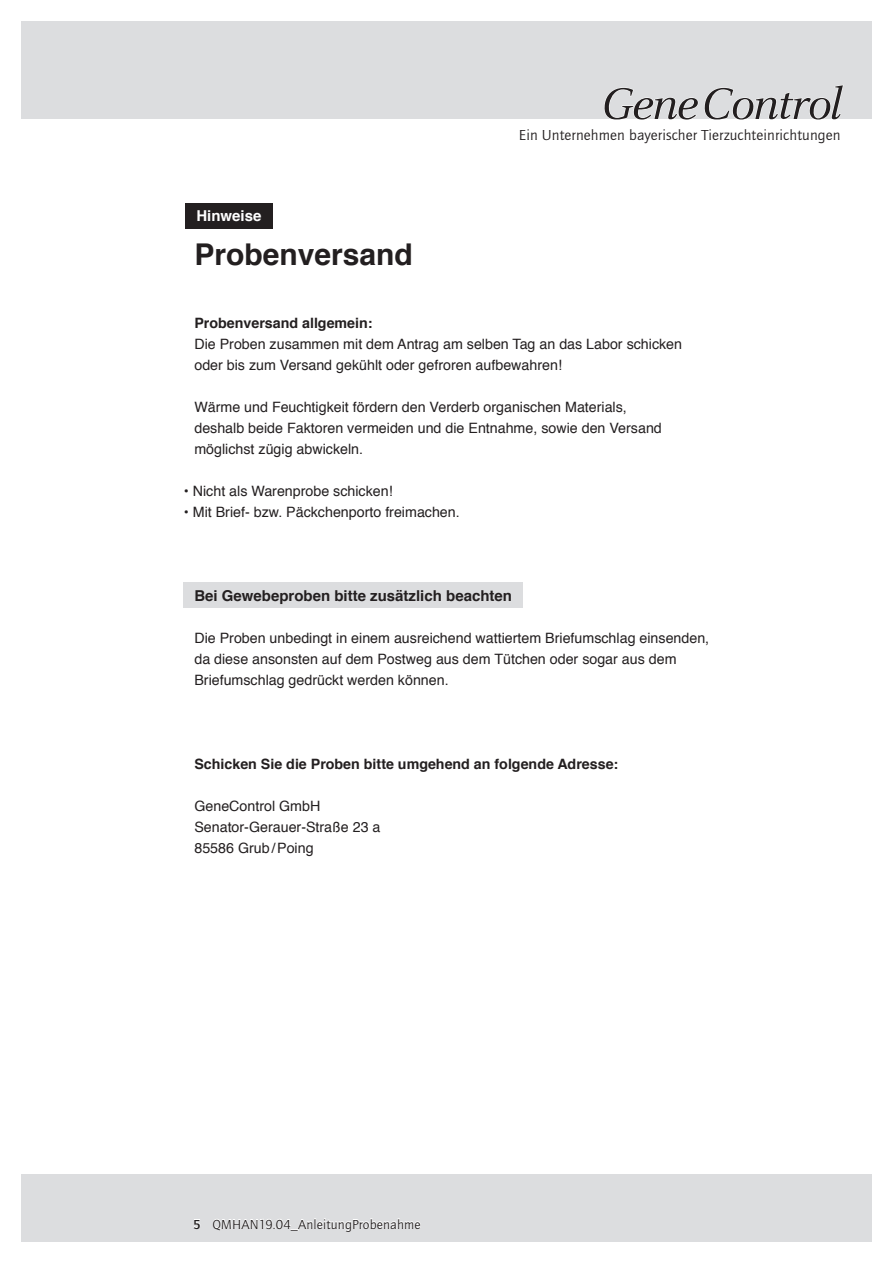
<style>
.page{position:relative;width:893px;height:1263px;background:#fff}
.page>*{position:absolute;margin:0;border:0;box-sizing:border-box;transform-origin:0 0}
.t1{font:italic 48px "Celeste";letter-spacing:-.03em;color:#231f20;scale:1.04 1}
.t2{font:700 30px "Helvetica";color:#231f20}
.t3{font:15px "Quay Sans EF";letter-spacing:.01em;color:#231f20;scale:1.04 1}
.t4{font:700 15px "Helvetica";color:#231f20}
.t5{font:700 15px "Helvetica";color:#fff}
.t6{font:14.25px/21px "Helvetica";color:#231f20}
.t7{font:700 14.25px "Helvetica";color:#231f20}
.t8{font:13.5px "Quay Sans EF";letter-spacing:.01em;color:#231f20;scale:1.04 1}
.s1{font-weight:500}
</style>
<div class="page">
<div style="left:184px;top:582px;width:339px;height:25px;background:#dcdddf"></div>
<div style="left:186px;top:203px;width:87px;height:26px;background:#231f20"></div>
<div style="left:21px;top:21px;width:850px;height:98px;background:#dcdddf"></div>
<svg style="left:604px;top:85px;width:240px;height:34px"></svg>
<div style="left:21px;top:1174px;width:850px;height:68px;background:#dcdddf"></div>
<svg style="left:193px;top:1219px;width:8px;height:10px"></svg>
<svg style="left:212px;top:1218px;width:209px;height:14px"></svg>
<p class="t5" style="left:196px;top:204px;width:67px">Hinweise</p>
<h2 class="t2" style="left:194px;top:230px;width:220px">Probenversand</h2>
<h1 class="t1" style="left:601px;top:79px;width:233px">Gene Control</h1>
<p class="t3" style="left:519px;top:127px;width:311px">Ein Unternehmen bayerischer Tierzuchteinrichtungen</p>
<p class="t7" style="left:194px;top:311px;width:180px">Probenversand allgemein:</p>
<p class="t6" style="left:194px;top:334px;width:489px">Die Proben zusammen mit dem Antrag am selben Tag an das Labor schicken oder bis zum Versand gekühlt oder gefroren aufbewahren!</p>
<p class="t6" style="left:194px;top:397px;width:469px">Wärme und Feuchtigkeit fördern den Verderb organischen Materials, deshalb beide Faktoren vermeiden und die Entnahme, sowie den Versand möglichst zügig abwickeln.</p>
<p class="t6" style="left:184px;top:481px;width:210px">• Nicht als Warenprobe schicken!</p>
<p class="t6" style="left:184px;top:502px;width:277px">• Mit Brief- bzw. Päckchenporto freimachen.</p>
<p class="t4" style="left:194px;top:583px;width:319px">Bei Gewebeproben bitte zusätzlich beachten</p>
<p class="t6" style="left:194px;top:628px;width:516px">Die Proben unbedingt in einem ausreichend wattiertem Briefumschlag einsenden, da diese ansonsten auf dem Postweg aus dem Tütchen oder sogar aus dem<br>Briefumschlag gedrückt werden können.</p>
<p class="t7" style="left:194px;top:752px;width:425px">Schicken Sie die Proben bitte umgehend an folgende Adresse:</p>
<p class="t6" style="left:194px;top:796px;width:188px">GeneControl GmbH<br>Senator-Gerauer-Straße 23 a<br>85586 Grub/Poing</p>
<p class="t8" style="left:193px;top:1216px;width:220px"><span class="s1">5</span> QMHAN19.04_AnleitungProbenahme</p>
</div>
